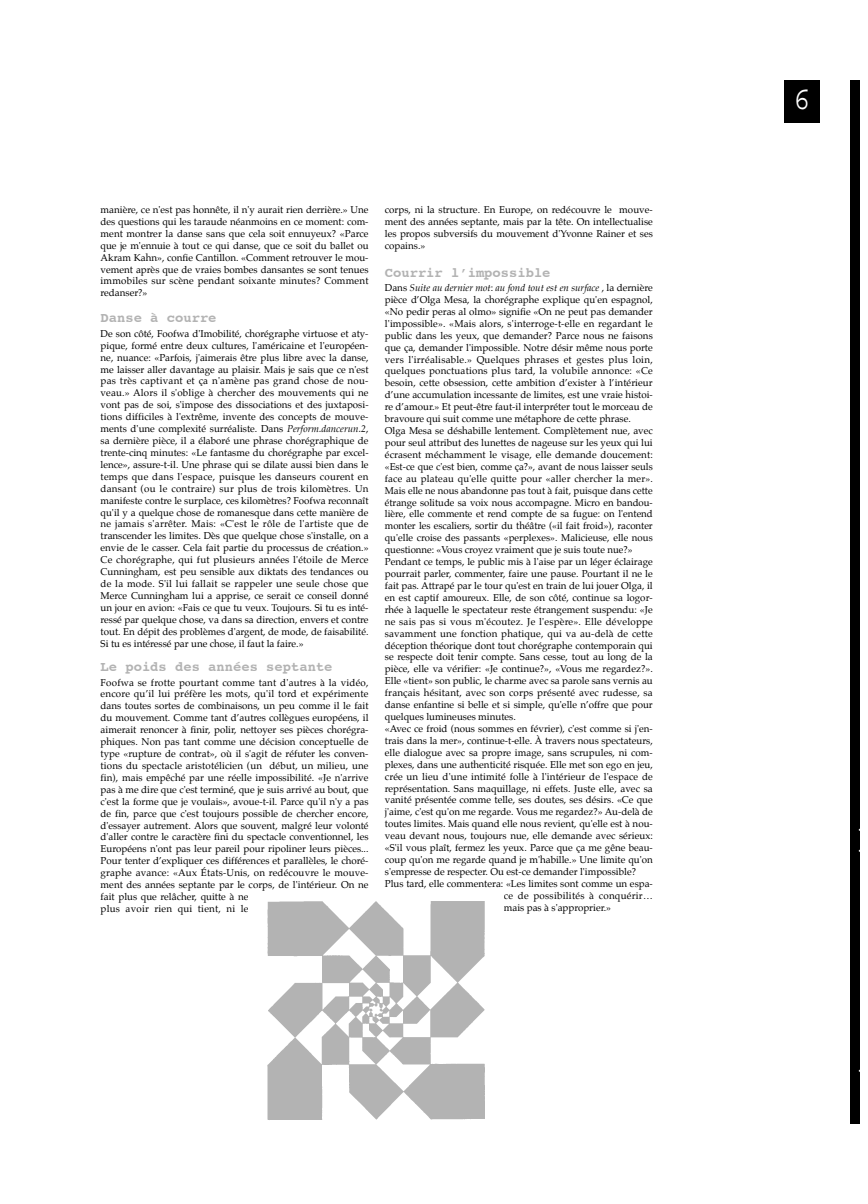
<style>
.page{position:relative;width:868px;height:1204px;background:#fff}
.page>*{position:absolute;margin:0;border:0;box-sizing:border-box;transform-origin:0 0}
.t1{font:33.38px "Courier";color:#fff;scale:.85 1}
.t2{font:700 18.38px "Courier";color:#fff;scale:.95 1}
.t3{font:700 13.75px "Courier";color:#b3b3b3}
.t4{font:9.75px/11.9px "Palatino";color:#000;text-align:justify}
.t5{font:9.75px "Palatino";letter-spacing:.02em;color:#000}
.t6{font:9.75px "Palatino";letter-spacing:.025em;color:#000}
.t7{font:italic 9.75px "Palatino";color:#000}
.s1{font-style:italic}
.s2{font-style:normal}
</style>
<div class="page">
<div style="left:849px;top:81px;width:10px;height:1043px;background:#000"></div>
<div style="left:784px;top:81px;width:36px;height:42px;background:#000"></div>
<img style="left:267px;top:901px;width:218px;height:219px">
<p class="t4" style="left:101px;top:204px;width:269px">manière, ce n'est pas honnête, il n'y aurait rien derrière.» Une des questions qui les taraude néanmoins en ce moment: com&shy;ment montrer la danse sans que cela soit ennuyeux? «Parce que je m'ennuie à tout ce qui danse, que ce soit du ballet ou Akram Kahn», confie Cantillon. «Comment retrouver le mou&shy;vement après que de vraies bombes dansantes se sont tenues immobiles sur scène pendant soixante minutes? Comment redanser?»</p>
<h3 class="t3" style="left:101px;top:312px;width:117px">Danse à courre</h3>
<p class="t4" style="left:101px;top:328px;width:269px">De son côté, Foofwa d'Imobilité, chorégraphe virtuose et aty&shy;pique, formé entre deux cultures, l'américaine et l'européen&shy;ne, nuance: «Parfois, j'aimerais être plus libre avec la danse, me laisser aller davantage au plaisir. Mais je sais que ce n'est pas très captivant et ça n'amène pas grand chose de nou&shy;veau.» Alors il s'oblige à chercher des mouvements qui ne vont pas de soi, s'impose des dissociations et des juxtaposi&shy;tions difficiles à l'extrême, invente des concepts de mouve&shy;ments d'une complexité surréaliste. Dans <span class="s1">Perform.dancerun.2</span>, sa dernière pièce, il a élaboré une phrase chorégraphique de trente-cinq minutes: «Le fantasme du chorégraphe par excel&shy;lence», assure-t-il. Une phrase qui se dilate aussi bien dans le temps que dans l'espace, puisque les danseurs courent en dansant (ou le contraire) sur plus de trois kilomètres. Un manifeste contre le surplace, ces kilomètres? Foofwa reconnaît qu'il y a quelque chose de romanesque dans cette manière de ne jamais s'arrêter. Mais: «C'est le rôle de l'artiste que de transcender les limites. Dès que quelque chose s'installe, on a envie de le casser. Cela fait partie du processus de création.» Ce chorégraphe, qui fut plusieurs années l'étoile de Merce Cunningham, est peu sensible aux diktats des tendances ou de la mode. S'il lui fallait se rappeler une seule chose que Merce Cunningham lui a apprise, ce serait ce conseil donné un jour en avion: «Fais ce que tu veux. Toujours. Si tu es inté&shy;ressé par quelque chose, va dans sa direction, envers et contre tout. En dépit des problèmes d'argent, de mode, de faisabilité.<br>Si tu es intéressé par une chose, il faut la faire.»</p>
<h3 class="t3" style="left:101px;top:661px;width:233px">Le poids des années septante</h3>
<p class="t4" style="left:101px;top:677px;width:269px;text-align:left">Foofwa se frotte pourtant comme tant d'autres à la vidéo, encore qu’il lui préfère les mots, qu'il tord et expérimente dans toutes sortes de combinaisons, un peu comme il le fait du mouvement. Comme tant d’autres collègues européens, il aimerait renoncer à finir, polir, nettoyer ses pièces chorégra&shy;phiques. Non pas tant comme une décision conceptuelle de type «rupture de contrat», où il s'agit de réfuter les conven&shy;tions du spectacle aristotélicien (un début, un milieu, une fin), mais empêché par une réelle impossibilité. «Je n'arrive pas à me dire que c'est terminé, que je suis arrivé au bout, que c'est la forme que je voulais», avoue-t-il. Parce qu'il n'y a pas de fin, parce que c'est toujours possible de chercher encore, d'essayer autrement. Alors que souvent, malgré leur volonté d'aller contre le caractère fini du spectacle conventionnel, les Européens n'ont pas leur pareil pour ripoliner leurs pièces...<br>Pour tenter d’expliquer ces différences et parallèles, le choré&shy;graphe avance: «Aux États-Unis, on redécouvre le mouve&shy;ment des années septante par le corps, de l'intérieur. On ne fait plus que relâcher, quitte à ne<br>plus avoir rien qui tient, ni le</p>
<p class="t4" style="left:385px;top:204px;width:269px">corps, ni la structure. En Europe, on redécouvre le mouve&shy;ment des années septante, mais par la tête. On intellectualise les propos subversifs du mouvement d'Yvonne Rainer et ses copains.»</p>
<h3 class="t3" style="left:385px;top:266px;width:167px">Courrir l’impossible</h3>
<p class="t7" style="left:385px;top:283px;width:269px"><span class="s2">Dans</span> Suite au dernier mot<span class="s2">:</span> au fond tout est en surface <span class="s2">, la dernière</span></p>
<p class="t4" style="left:385px;top:294px;width:269px">pièce d’Olga Mesa, la chorégraphe explique qu'en espagnol,</p>
<p class="t4" style="left:385px;top:306px;width:269px">«No pedir peras al olmo» signifie «On ne peut pas demander</p>
<p class="t4" style="left:385px;top:318px;width:269px">l'impossible». «Mais alors, s'interroge-t-elle en regardant le</p>
<p class="t4" style="left:385px;top:330px;width:269px">public dans les yeux, que demander? Parce nous ne faisons</p>
<p class="t4" style="left:385px;top:342px;width:269px">que ça, demander l'impossible. Notre désir même nous porte</p>
<p class="t6" style="left:385px;top:354px;width:269px">vers l'irréalisable.» Quelques phrases et gestes plus loin,</p>
<p class="t5" style="left:385px;top:366px;width:269px">quelques ponctuations plus tard, la volubile annonce: «Ce</p>
<p class="t4" style="left:385px;top:378px;width:269px">besoin, cette obsession, cette ambition d’exister à l’intérieur</p>
<p class="t4" style="left:385px;top:390px;width:269px">d’une accumulation incessante de limites, est une vraie histoi-</p>
<p class="t4" style="left:385px;top:402px;width:269px">re d’amour.» Et peut-être faut-il interpréter tout le morceau de</p>
<p class="t4" style="left:385px;top:413px;width:247px">bravoure qui suit comme une métaphore de cette phrase.</p>
<p class="t4" style="left:385px;top:425px;width:269px">Olga Mesa se déshabille lentement. Complètement nue, avec</p>
<p class="t4" style="left:385px;top:437px;width:269px">pour seul attribut des lunettes de nageuse sur les yeux qui lui</p>
<p class="t4" style="left:385px;top:449px;width:269px">écrasent méchamment le visage, elle demande doucement:</p>
<p class="t4" style="left:385px;top:461px;width:269px">«Est-ce que c'est bien, comme ça?», avant de nous laisser seuls</p>
<p class="t5" style="left:385px;top:474px;width:269px">face au plateau qu'elle quitte pour «aller chercher la mer».</p>
<p class="t4" style="left:385px;top:485px;width:269px">Mais elle ne nous abandonne pas tout à fait, puisque dans cette</p>
<p class="t4" style="left:385px;top:497px;width:269px">étrange solitude sa voix nous accompagne. Micro en bandou-</p>
<p class="t4" style="left:385px;top:509px;width:269px">lière, elle commente et rend compte de sa fugue: on l'entend</p>
<p class="t4" style="left:385px;top:521px;width:269px">monter les escaliers, sortir du théâtre («il fait froid»), raconter</p>
<p class="t4" style="left:385px;top:533px;width:269px">qu'elle croise des passants «perplexes». Malicieuse, elle nous</p>
<p class="t4" style="left:385px;top:544px;width:249px">questionne: «Vous croyez vraiment que je suis toute nue?»</p>
<p class="t4" style="left:385px;top:556px;width:269px">Pendant ce temps, le public mis à l'aise par un léger éclairage</p>
<p class="t4" style="left:385px;top:568px;width:269px">pourrait parler, commenter, faire une pause. Pourtant il ne le</p>
<p class="t4" style="left:385px;top:580px;width:269px">fait pas. Attrapé par le tour qu'est en train de lui jouer Olga, il</p>
<p class="t4" style="left:385px;top:592px;width:269px">en est captif amoureux. Elle, de son côté, continue sa logor-</p>
<p class="t4" style="left:385px;top:604px;width:269px">rhée à laquelle le spectateur reste étrangement suspendu: «Je</p>
<p class="t5" style="left:385px;top:617px;width:269px">ne sais pas si vous m'écoutez. Je l'espère». Elle développe</p>
<p class="t4" style="left:385px;top:628px;width:269px">savamment une fonction phatique, qui va au-delà de cette</p>
<p class="t4" style="left:385px;top:640px;width:269px">déception théorique dont tout chorégraphe contemporain qui</p>
<p class="t4" style="left:385px;top:652px;width:269px">se respecte doit tenir compte. Sans cesse, tout au long de la</p>
<p class="t4" style="left:385px;top:664px;width:269px">pièce, elle va vérifier: «Je continue?», «Vous me regardez?».</p>
<p class="t4" style="left:385px;top:676px;width:269px">Elle «tient» son public, le charme avec sa parole sans vernis au</p>
<p class="t5" style="left:385px;top:688px;width:269px">français hésitant, avec son corps présenté avec rudesse, sa</p>
<p class="t4" style="left:385px;top:699px;width:269px">danse enfantine si belle et si simple, qu'elle n’offre que pour</p>
<p class="t4" style="left:385px;top:711px;width:132px">quelques lumineuses minutes.</p>
<p class="t4" style="left:385px;top:723px;width:269px">«Avec ce froid (nous sommes en février), c'est comme si j'en-</p>
<p class="t4" style="left:385px;top:735px;width:269px">trais dans la mer», continue-t-elle. À travers nous spectateurs,</p>
<p class="t4" style="left:385px;top:747px;width:269px">elle dialogue avec sa propre image, sans scrupules, ni com-</p>
<p class="t4" style="left:385px;top:759px;width:269px">plexes, dans une authenticité risquée. Elle met son ego en jeu,</p>
<p class="t4" style="left:385px;top:771px;width:269px">crée un lieu d'une intimité folle à l'intérieur de l'espace de</p>
<p class="t4" style="left:385px;top:783px;width:269px">représentation. Sans maquillage, ni effets. Juste elle, avec sa</p>
<p class="t4" style="left:385px;top:795px;width:269px">vanité présentée comme telle, ses doutes, ses désirs. «Ce que</p>
<p class="t4" style="left:385px;top:807px;width:269px">j'aime, c'est qu'on me regarde. Vous me regardez?» Au-delà de</p>
<p class="t4" style="left:385px;top:819px;width:269px">toutes limites. Mais quand elle nous revient, qu'elle est à nou-</p>
<p class="t4" style="left:385px;top:830px;width:269px">veau devant nous, toujours nue, elle demande avec sérieux:</p>
<p class="t4" style="left:385px;top:842px;width:269px">«S'il vous plaît, fermez les yeux. Parce que ça me gêne beau-</p>
<p class="t4" style="left:385px;top:854px;width:269px">coup qu'on me regarde quand je m'habille.» Une limite qu'on</p>
<p class="t4" style="left:385px;top:866px;width:253px">s'empresse de respecter. Ou est-ce demander l'impossible?</p>
<p class="t4" style="left:385px;top:878px;width:269px">Plus tard, elle commentera: «Les limites sont comme un espa-</p>
<p class="t6" style="left:504px;top:891px;width:150px">ce de possibilités à conquérir…</p>
<p class="t4" style="left:504px;top:902px;width:109px">mais pas à s'approprier.»</p>
<h1 class="t1" style="left:793px;top:88px;width:22px">6</h1>
<h2 class="t2" style="left:857px;top:856px;width:35px;rotate:-90deg">i i</h2>
<h2 class="t2" style="left:857px;top:1076px;width:13px;rotate:-90deg">i</h2>
</div>
